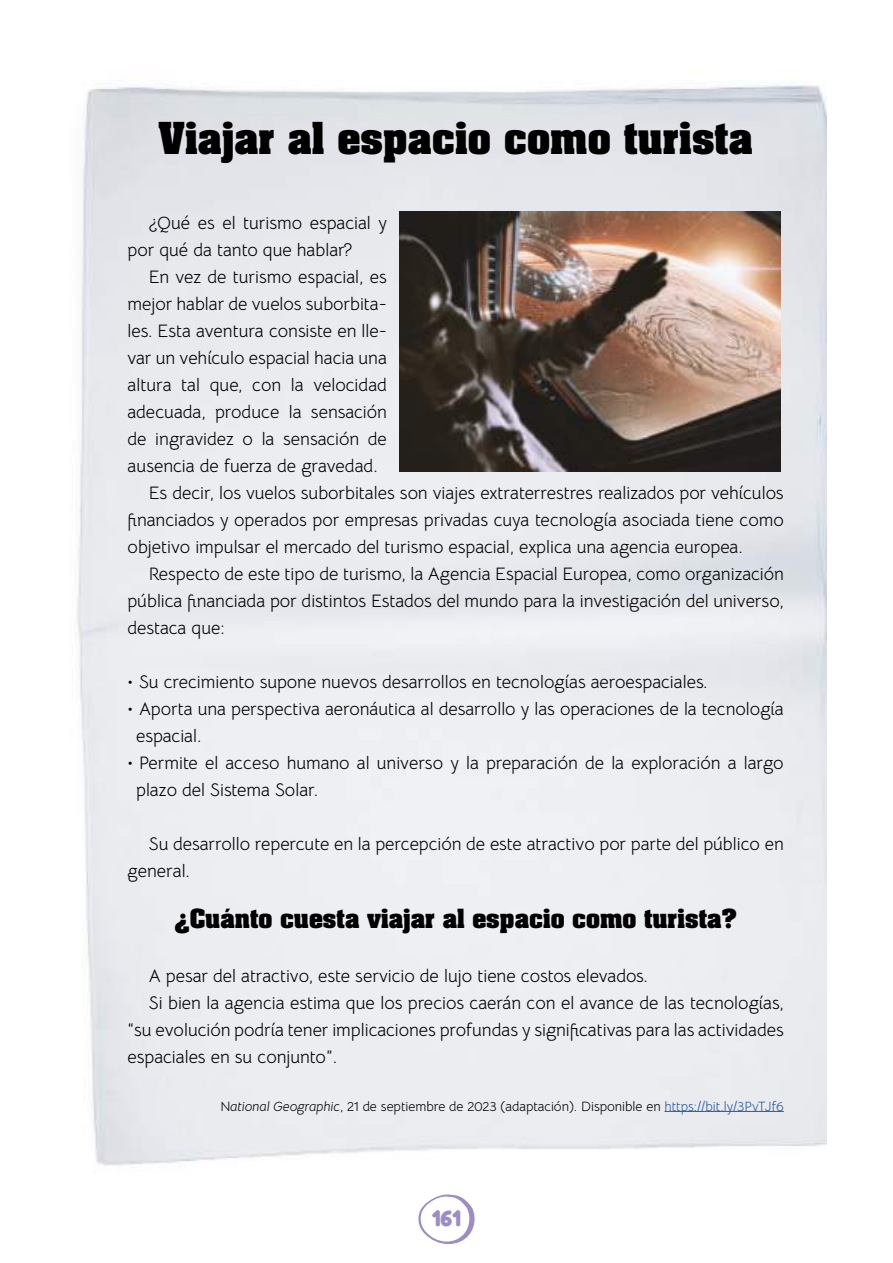
<style>
.page{position:relative;width:893px;height:1263px;background:#fff}
.page>*{position:absolute;margin:0;border:0;box-sizing:border-box;transform-origin:0 0}
.t1{font:700 37.5px "Aachen Std";color:#000}
.t2{font:700 22.5px "Aachen Std";color:#000}
.t3{font:700 22.5px "Fredoka";color:#9c8dc2}
.t4{font:18px/27px "Bellota Text";color:#000}
.t5{font:13.5px "Bellota Text";color:#000}
.s1{font-style:italic}
.s2{color:#265a9b}
</style>
<div class="page">
<svg style="left:418px;top:1194px;width:57px;height:50px"></svg>
<img style="left:77px;top:83px;width:749px;height:1083px">
<hr style="left:664px;top:1111px;width:120px;height:1px;background:#265a9b">
<img style="left:400px;top:211px;width:380px;height:260px">
<h1 class="t1" style="left:159px;top:111px;width:596px">Viajar al espacio como turista</h1>
<p class="t4" style="left:128px;top:208px;width:261px;text-indent:21px">¿Qué es el turismo espacial y por qué da tanto que hablar?</p>
<p class="t4" style="left:149px;top:262px;width:239px">En vez de turismo espacial, es</p>
<p class="t4" style="left:128px;top:289px;width:261px">mejor hablar de vuelos suborbita-</p>
<p class="t4" style="left:128px;top:316px;width:261px">les. Esta aventura consiste en lle-</p>
<p class="t4" style="left:128px;top:343px;width:261px">var un vehículo espacial hacia una</p>
<p class="t4" style="left:128px;top:370px;width:261px">altura tal que, con la velocidad</p>
<p class="t4" style="left:128px;top:397px;width:261px">adecuada, produce la sensación</p>
<p class="t4" style="left:128px;top:424px;width:261px">de ingravidez o la sensación de</p>
<p class="t4" style="left:128px;top:451px;width:252px">ausencia de fuerza de gravedad.</p>
<p class="t4" style="left:149px;top:478px;width:636px">Es decir, los vuelos suborbitales son viajes extraterrestres realizados por vehículos</p>
<p class="t4" style="left:128px;top:505px;width:658px">financiados y operados por empresas privadas cuya tecnología asociada tiene como</p>
<p class="t4" style="left:128px;top:532px;width:617px">objetivo impulsar el mercado del turismo espacial, explica una agencia europea.</p>
<p class="t4" style="left:149px;top:559px;width:637px">Respecto de este tipo de turismo, la Agencia Espacial Europea, como organización</p>
<p class="t4" style="left:128px;top:586px;width:658px">pública financiada por distintos Estados del mundo para la investigación del universo,</p>
<p class="t4" style="left:128px;top:613px;width:99px">destaca que:</p>
<p class="t4" style="left:128px;top:667px;width:582px">• Su crecimiento supone nuevos desarrollos en tecnologías aeroespaciales.</p>
<p class="t4" style="left:136px;top:694px;width:649px;text-indent:-9px">• Aporta una perspectiva aeronáutica al desarrollo y las operaciones de la tecnología espacial.</p>
<p class="t4" style="left:136px;top:748px;width:649px;text-indent:-9px">• Permite el acceso humano al universo y la preparación de la exploración a largo plazo del Sistema Solar.</p>
<p class="t4" style="left:128px;top:829px;width:658px;text-indent:21px">Su desarrollo repercute en la percepción de este atractivo por parte del público en general.</p>
<p class="t2" style="left:174px;top:902px;width:565px">¿Cuánto cuesta viajar al espacio como turista?</p>
<p class="t4" style="left:149px;top:961px;width:501px">A pesar del atractivo, este servicio de lujo tiene costos elevados.</p>
<p class="t4" style="left:149px;top:988px;width:636px">Si bien la agencia estima que los precios caerán con el avance de las tecnologías,</p>
<p class="t4" style="left:128px;top:1015px;width:658px">“su evolución podría tener implicaciones profundas y significativas para las actividades</p>
<p class="t4" style="left:128px;top:1042px;width:211px">espaciales en su conjunto”.</p>
<p class="t5" style="left:220px;top:1095px;width:565px">N<span class="s1">ational Geographic</span>, 21 de septiembre de 2023 (adaptación). Disponible en <span class="s2">https://bit.ly/3PvTJf6</span></p>
<p class="t3" style="left:432px;top:1205px;width:30px">161</p>
</div>
